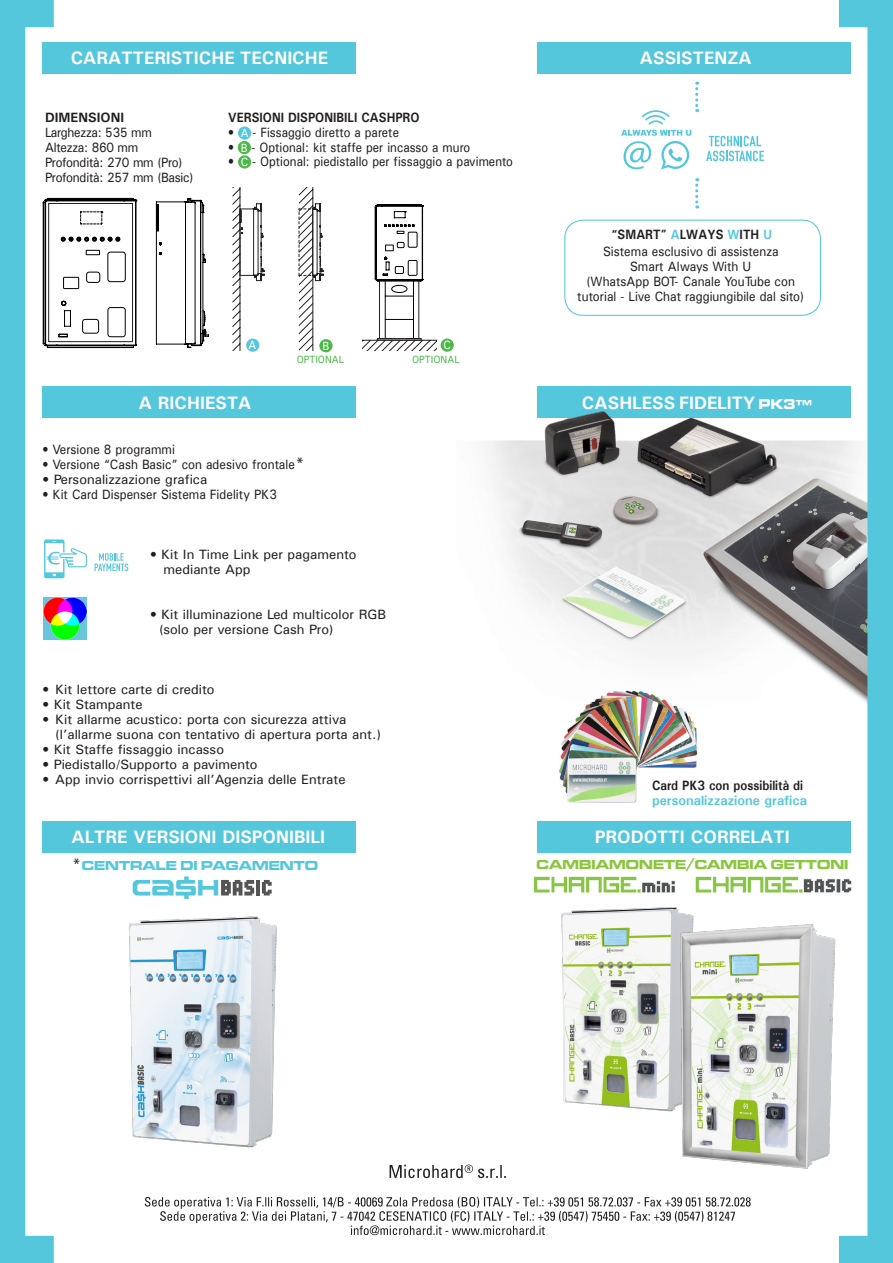
<style>
.page{position:relative;width:893px;height:1263px;background:#fff}
.page>*{position:absolute;margin:0;border:0;box-sizing:border-box;transform-origin:0 0}
.t1{font:700 18px "Univers";color:#fff}
.t2{font:13.5px/15px "Univers";color:#231f20}
.t3{font:13.5px/15px "Univers";color:#231f20;text-align:center;scale:.9 1}
.t4{font:13.5px "Univers";color:#231f20;scale:.88 1}
.t5{font:13.5px/15px "Univers";letter-spacing:-.02em;color:#231f20;scale:.9 1}
.t6{font:700 13.5px "Univers";color:#231f20;scale:.9 1}
.t7{font:700 expanded 13.5px "Microgramma D";letter-spacing:.01em;color:#8bc63e}
.t8{font:700 13.5px "Univers";color:#55c7dd}
.t9{font:700 expanded 13.5px "Microgramma D";letter-spacing:.01em;color:#55c7dd}
.t10{font:12px "Univers";color:#fff;scale:.88 1}
.t11{font:10.5px "Univers";color:#4cb848;scale:.9 1}
.s1{font-weight:700}
.s2{font-size:12px;color:#fff}
.s3{font-size:16.5px}
.s4{color:#55c7dd}
.s5{font-family:"Microgramma D";font-stretch:expanded;font-size:14.85px}
.s6{font-family:"Microgramma D";font-stretch:expanded;font-size:13.5px}
.s7{font-family:"Univers";font-weight:400;font-stretch:normal;font-size:16.5px;color:#231f20}
</style>
<div class="page">
<svg style="left:362px;top:204px;width:74px;height:147px"></svg>
<img style="left:559px;top:715px;width:139px;height:88px">
<svg style="left:0;top:0;width:54px;height:1263px;fill:#55c7dd"></svg>
<svg style="left:706px;top:136px;width:58px;height:25px"></svg>
<div style="left:43px;top:387px;width:313px;height:31px;background:#55c7dd"></div>
<svg style="left:145px;top:1197px;width:606px;height:38px"></svg>
<svg style="left:390px;top:1164px;width:116px;height:14px"></svg>
<svg style="left:95px;top:553px;width:33px;height:18px"></svg>
<svg style="left:44px;top:539px;width:43px;height:39px"></svg>
<svg style="left:133px;top:876px;width:121px;height:22px"></svg>
<hr style="left:256px;top:880px;width:4px;height:15px;background:#545454">
<svg style="left:262px;top:880px;width:10px;height:15px"></svg>
<div style="left:43px;top:821px;width:313px;height:32px;background:#55c7dd"></div>
<div style="left:537px;top:821px;width:313px;height:32px;background:#55c7dd"></div>
<div style="left:238px;top:155px;width:13px;height:14px;background:#4cb848;border-radius:50%"></div>
<div style="left:238px;top:126px;width:13px;height:14px;background:#55c7dd;border-radius:50%"></div>
<div style="left:238px;top:141px;width:13px;height:13px;background:#4cb848;border-radius:50%"></div>
<svg style="left:232px;top:187px;width:99px;height:164px"></svg>
<div style="left:246px;top:339px;width:13px;height:13px;background:#55c7dd;border-radius:50%"></div>
<div style="left:319px;top:339px;width:14px;height:13px;background:#4cb848;border-radius:50%"></div>
<div style="left:43px;top:43px;width:313px;height:31px;background:#55c7dd"></div>
<svg style="left:43px;top:198px;width:166px;height:150px"></svg>
<div style="left:48px;top:203px;width:85px;height:139px;border:1px solid #231f20"></div>
<div style="left:441px;top:339px;width:13px;height:13px;background:#4cb848;border-radius:50%"></div>
<img style="left:44px;top:597px;width:43px;height:43px">
<div style="left:537px;top:43px;width:313px;height:31px;background:#55c7dd"></div>
<div style="left:564px;top:220px;width:257px;height:96px;border:1px solid #55c7dd;border-radius:18px"></div>
<svg style="left:695px;top:178px;width:3px;height:30px"></svg>
<svg style="left:621px;top:82px;width:77px;height:87px"></svg>
<img style="left:561px;top:907px;width:133px;height:205px">
<img style="left:676px;top:919px;width:160px;height:250px">
<svg style="left:534px;top:876px;width:141px;height:17px"></svg>
<svg style="left:695px;top:876px;width:144px;height:17px"></svg>
<img style="left:129px;top:898px;width:148px;height:250px">
<img style="left:485px;top:386px;width:354px;height:329px">
<svg style="left:839px;top:0;width:54px;height:1263px;fill:#55c7dd"></svg>
<p class="t1" style="left:71px;top:47px;width:259px">CARATTERISTICHE TECNICHE</p>
<p class="t5" style="left:45px;top:110px;width:120px"><span class="s1">DIMENSIONI<br></span>Larghezza: 535 mm</p>
<p class="t5" style="left:45px;top:140px;width:105px">Altezza: 860 mm</p>
<p class="t5" style="left:45px;top:155px;width:154px">Profondità: 270 mm (Pro)</p>
<p class="t5" style="left:45px;top:170px;width:167px">Profondità: 257 mm (Basic)</p>
<p class="t6" style="left:228px;top:109px;width:214px">VERSIONI DISPONIBILI CASHPRO</p>
<p class="t4" style="left:228px;top:124px;width:196px">• <span class="s2">A</span> - Fissaggio diretto a parete</p>
<p class="t4" style="left:228px;top:139px;width:277px">• <span class="s2">B</span> - Optional: kit staffe per incasso a muro</p>
<p class="t4" style="left:228px;top:153px;width:325px">• <span class="s2">C</span> - Optional: piedistallo per fissaggio a pavimento</p>
<p class="t10" style="left:248px;top:337px;width:10px">A</p>
<p class="t10" style="left:323px;top:338px;width:9px">B</p>
<p class="t11" style="left:297px;top:353px;width:54px">OPTIONAL</p>
<p class="t10" style="left:443px;top:337px;width:10px">C</p>
<p class="t11" style="left:412px;top:353px;width:54px">OPTIONAL</p>
<p class="t1" style="left:139px;top:391px;width:114px">A RICHIESTA</p>
<p class="t3" style="left:43px;top:441px;width:149px">• Versione 8 programmi</p>
<p class="t3" style="left:43px;top:456px;width:293px">• Versione “Cash Basic” con adesivo frontale<span class="s3">*</span></p>
<p class="t2" style="left:43px;top:471px;width:166px">• Personalizzazione grafica</p>
<p class="t3" style="left:43px;top:486px;width:262px">• Kit Card Dispenser Sistema Fidelity PK3</p>
<p class="t2" style="left:150px;top:546px;width:208px">• Kit In Time Link per pagamento</p>
<p class="t2" style="left:164px;top:561px;width:88px">mediante App</p>
<p class="t2" style="left:150px;top:606px;width:237px">• Kit illuminazione Led multicolor RGB</p>
<p class="t2" style="left:159px;top:621px;width:176px">(solo per versione Cash Pro)</p>
<p class="t2" style="left:43px;top:681px;width:174px">• Kit lettore carte di credito</p>
<p class="t2" style="left:43px;top:696px;width:102px">• Kit Stampante</p>
<p class="t2" style="left:55px;top:711px;width:327px;text-indent:-13px">• Kit allarme acustico: porta con sicurezza attiva (l’allarme suona con tentativo di apertura porta ant.)</p>
<p class="t2" style="left:43px;top:741px;width:183px">• Kit Staffe fissaggio incasso</p>
<p class="t2" style="left:43px;top:756px;width:217px">• Piedistallo/Supporto a pavimento</p>
<p class="t2" style="left:43px;top:771px;width:305px">• App invio corrispettivi all’Agenzia delle Entrate</p>
<p class="t1" style="left:640px;top:47px;width:113px">ASSISTENZA</p>
<p class="t6" style="left:611px;top:226px;width:180px">“SMART” <span class="s4">A</span>LWAYS <span class="s4">W</span>ITH <span class="s4">U</span></p>
<p class="t3" style="left:603px;top:244px;width:196px">Sistema esclusivo di assistenza<br>Smart Always With U</p>
<p class="t3" style="left:577px;top:274px;width:254px">(WhatsApp BOT- Canale YouTube con tutorial - Live Chat raggiungibile dal sito)</p>
<p class="t1" style="left:582px;top:391px;width:232px">CASHLESS FIDELITY <span class="s5">PK3</span><span class="s6">™</span></p>
<p class="t6" style="left:652px;top:777px;width:169px">Card PK3 con possibilità di</p>
<p class="t8" style="left:652px;top:792px;width:156px">personalizzazione grafica</p>
<p class="t1" style="left:71px;top:826px;width:255px">ALTRE VERSIONI DISPONIBILI</p>
<p class="t1" style="left:595px;top:826px;width:196px">PRODOTTI CORRELATI</p>
<p class="t9" style="left:71px;top:856px;width:248px"><span class="s7">*</span>CENTRALE DI PAGAMENTO</p>
<p class="t7" style="left:537px;top:856px;width:313px">CAMBIAMONETE/CAMBIA GETTONI</p>
</div>
